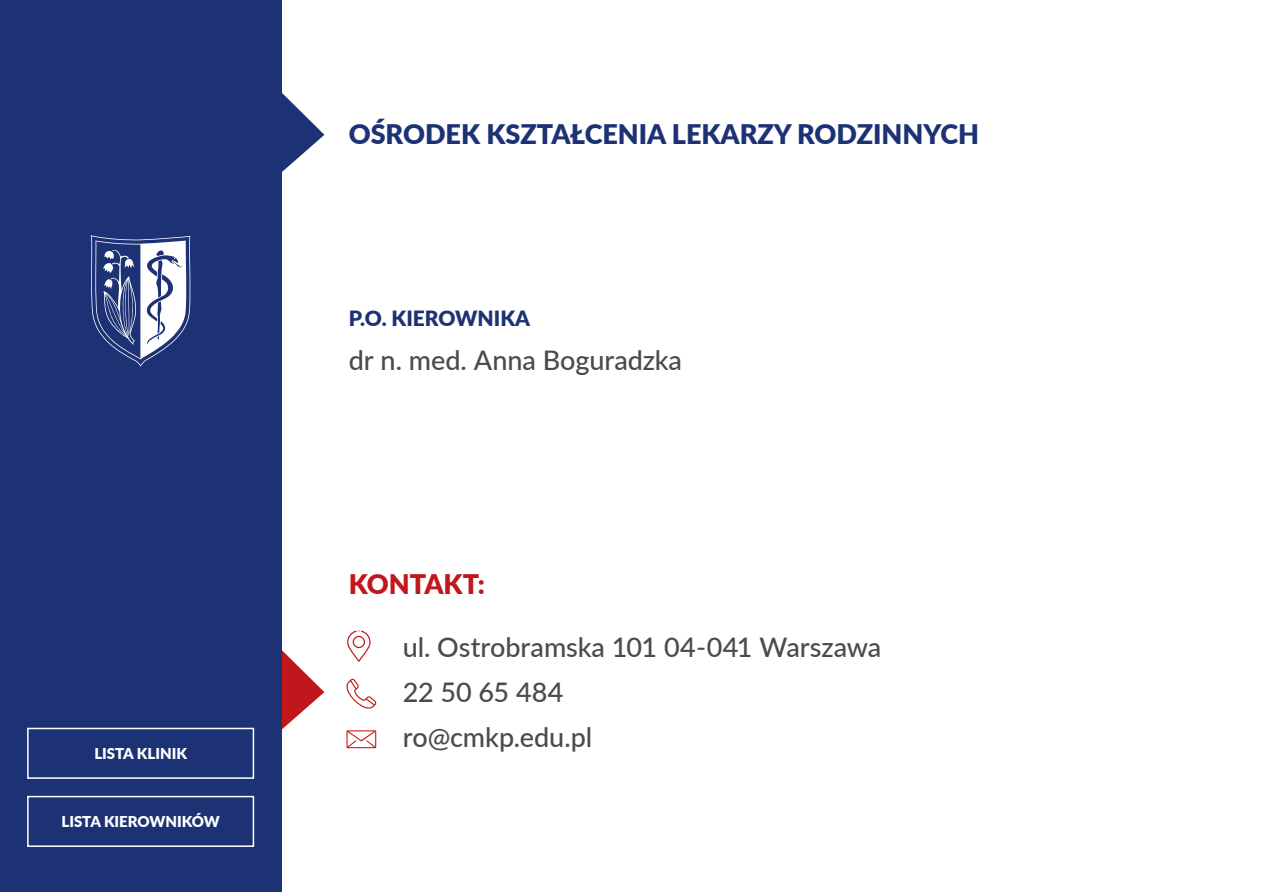
<style>
.page{position:relative;width:1263px;height:893px;background:#fff}
.page>*{position:absolute;margin:0;border:0;box-sizing:border-box;transform-origin:0 0}
.t1{font:500 27px/45px "Lato";color:#4b4b4b}
.t2{font:900 27px "Lato";color:#1d3274}
.t3{font:900 27px "Lato";color:#c0171c}
.t4{font:900 21px "Lato";color:#1d3274}
.t5{font:900 15px "Lato";color:#fff}
</style>
<div class="page">
<svg style="left:281px;top:611px;width:43px;height:156px"></svg>
<svg style="left:281px;top:54px;width:43px;height:155px"></svg>
<div style="left:0;top:1px;width:281px;height:891px;background:#1d3274"></div>
<svg style="left:346px;top:678px;width:31px;height:31px"></svg>
<svg style="left:346px;top:730px;width:30px;height:18px"></svg>
<svg style="left:347px;top:630px;width:23px;height:32px"></svg>
<div style="left:27px;top:728px;width:227px;height:51px;border:2px solid #fff"></div>
<div style="left:27px;top:796px;width:227px;height:51px;border:2px solid #fff"></div>
<svg style="left:91px;top:235px;width:100px;height:132px"></svg>
<p class="t5" style="left:94px;top:743px;width:94px">LISTA KLINIK</p>
<p class="t5" style="left:61px;top:811px;width:160px">LISTA KIEROWNIKÓW</p>
<p class="t2" style="left:349px;top:113px;width:632px">OŚRODEK KSZTAŁCENIA LEKARZY RODZINNYCH</p>
<p class="t4" style="left:349px;top:303px;width:183px">P.O. KIEROWNIKA</p>
<p class="t1" style="left:349px;top:337px;width:335px">dr n. med. Anna Boguradzka</p>
<p class="t3" style="left:349px;top:564px;width:138px">KONTAKT:</p>
<p class="t1" style="left:403px;top:624px;width:480px">ul. Ostrobramska 101 04-041 Warszawa<br>22 50 65 484<br>ro@cmkp.edu.pl</p>
</div>
